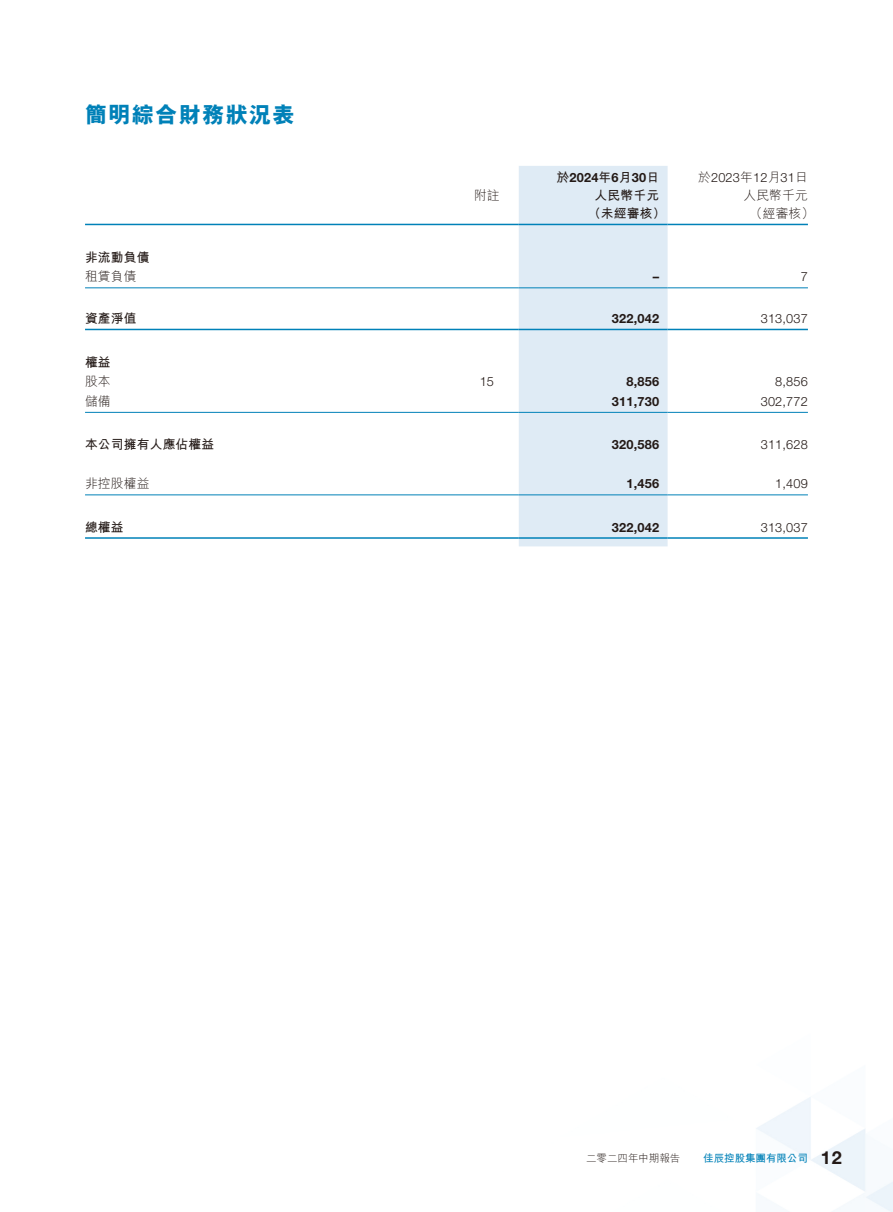
<style>
.page{position:relative;width:893px;height:1212px;background:#fff}
.page>*{position:absolute;margin:0;border:0;box-sizing:border-box;transform-origin:0 0}
.t1{font:800 22.5px "M Hei HK";letter-spacing:.04em;color:#0081b8}
.t2{font:700 18px "Helvetica Neue LT Std";color:#231916}
.t3{font:300 12.75px "Helvetica Neue LT Std";letter-spacing:.015em;color:#231916}
.t4{font:700 12.75px "Helvetica Neue LT Std";letter-spacing:.015em;color:#231916}
.t5{font:700 12.75px "M Hei HK";letter-spacing:.015em;color:#231916}
.t6{font:300 12.75px "M Hei HK";letter-spacing:.015em;color:#231916}
.t7{font:700 10.5px "M Hei HK";letter-spacing:-.005em;color:#0081b8}
.t8{font:300 10.5px "M Hei HK";letter-spacing:-.005em;color:#231916}
.s1{font-family:"M Hei HK"}
</style>
<div class="page">
<div style="left:519px;top:166px;width:149px;height:380px;background:#dfebf5"></div>
<hr style="left:85px;top:224px;width:370px;height:1px;background:#0081b8">
<hr style="left:455px;top:224px;width:64px;height:1px;background:#0081b8">
<hr style="left:519px;top:224px;width:149px;height:1px;background:#0081b8">
<hr style="left:668px;top:224px;width:140px;height:1px;background:#0081b8">
<hr style="left:85px;top:287px;width:370px;height:1px;background:#0081b8">
<hr style="left:455px;top:287px;width:64px;height:1px;background:#0081b8">
<hr style="left:519px;top:287px;width:149px;height:1px;background:#0081b8">
<hr style="left:668px;top:287px;width:140px;height:1px;background:#0081b8">
<hr style="left:85px;top:329px;width:370px;height:1px;background:#0081b8">
<hr style="left:455px;top:329px;width:64px;height:1px;background:#0081b8">
<hr style="left:519px;top:329px;width:149px;height:1px;background:#0081b8">
<hr style="left:668px;top:329px;width:140px;height:1px;background:#0081b8">
<hr style="left:85px;top:412px;width:370px;height:1px;background:#0081b8">
<hr style="left:455px;top:412px;width:64px;height:1px;background:#0081b8">
<hr style="left:519px;top:412px;width:149px;height:1px;background:#0081b8">
<hr style="left:668px;top:412px;width:140px;height:1px;background:#0081b8">
<hr style="left:85px;top:494px;width:370px;height:1px;background:#0081b8">
<hr style="left:455px;top:494px;width:64px;height:1px;background:#0081b8">
<hr style="left:519px;top:494px;width:149px;height:1px;background:#0081b8">
<hr style="left:668px;top:494px;width:140px;height:1px;background:#0081b8">
<hr style="left:85px;top:537px;width:370px;height:2px;background:#0081b8">
<hr style="left:455px;top:537px;width:64px;height:2px;background:#0081b8">
<hr style="left:519px;top:537px;width:149px;height:2px;background:#0081b8">
<hr style="left:668px;top:537px;width:140px;height:2px;background:#0081b8">
<h1 class="t1" style="left:85px;top:104px;width:211px">簡明綜合財務狀況表</h1>
<p class="t4" style="left:557px;top:170px;width:104px"><span class="s1">於</span>2024<span class="s1">年月</span>6 30<span class="s1">日</span></p>
<p class="t3" style="left:698px;top:170px;width:111px"><span class="s1">於</span>2023<span class="s1">年</span>12<span class="s1">月</span>31<span class="s1">日</span></p>
<p class="t6" style="left:474px;top:189px;width:27px">附註</p>
<p class="t5" style="left:595px;top:186px;width:66px">人民幣千元</p>
<p class="t6" style="left:743px;top:189px;width:66px">人民幣千元</p>
<p class="t5" style="left:588px;top:204px;width:79px">（未經審核）</p>
<p class="t6" style="left:750px;top:207px;width:66px">（經審核(</p>
<p class="t5" style="left:85px;top:248px;width:66px">非流動負債</p>
<p class="t6" style="left:85px;top:270px;width:53px">租賃負債</p>
<p class="t4" style="left:653px;top:269px;width:8px">–</p>
<p class="t3" style="left:801px;top:269px;width:9px">7</p>
<p class="t5" style="left:85px;top:309px;width:53px">資產淨值</p>
<p class="t5" style="left:85px;top:353px;width:27px">權益</p>
<p class="t4" style="left:612px;top:311px;width:49px">322,042</p>
<p class="t3" style="left:761px;top:311px;width:49px">313,037</p>
<p class="t6" style="left:85px;top:375px;width:27px">股本</p>
<p class="t3" style="left:480px;top:374px;width:16px">15</p>
<p class="t4" style="left:626px;top:374px;width:34px">8,856</p>
<p class="t3" style="left:775px;top:374px;width:34px">8,856</p>
<p class="t6" style="left:85px;top:395px;width:27px">儲備</p>
<p class="t4" style="left:612px;top:393px;width:49px">311,730</p>
<p class="t3" style="left:761px;top:393px;width:49px">302,772</p>
<p class="t5" style="left:85px;top:435px;width:131px">本公司擁有人應佔權益</p>
<p class="t4" style="left:612px;top:437px;width:49px">320,586</p>
<p class="t3" style="left:761px;top:437px;width:49px">311,628</p>
<p class="t6" style="left:85px;top:477px;width:66px">非控股權益</p>
<p class="t4" style="left:626px;top:476px;width:34px">1,456</p>
<p class="t3" style="left:775px;top:476px;width:34px">1,409</p>
<p class="t5" style="left:85px;top:518px;width:40px">總權益</p>
<p class="t4" style="left:612px;top:519px;width:49px">322,042</p>
<p class="t3" style="left:761px;top:519px;width:49px">313,037</p>
<p class="t8" style="left:586px;top:1153px;width:96px">二零二四年中期報告</p>
<p class="t7" style="left:703px;top:1151px;width:106px">佳辰控股集團有限公司</p>
<h2 class="t2" style="left:821px;top:1147px;width:22px">12</h2>
</div>
